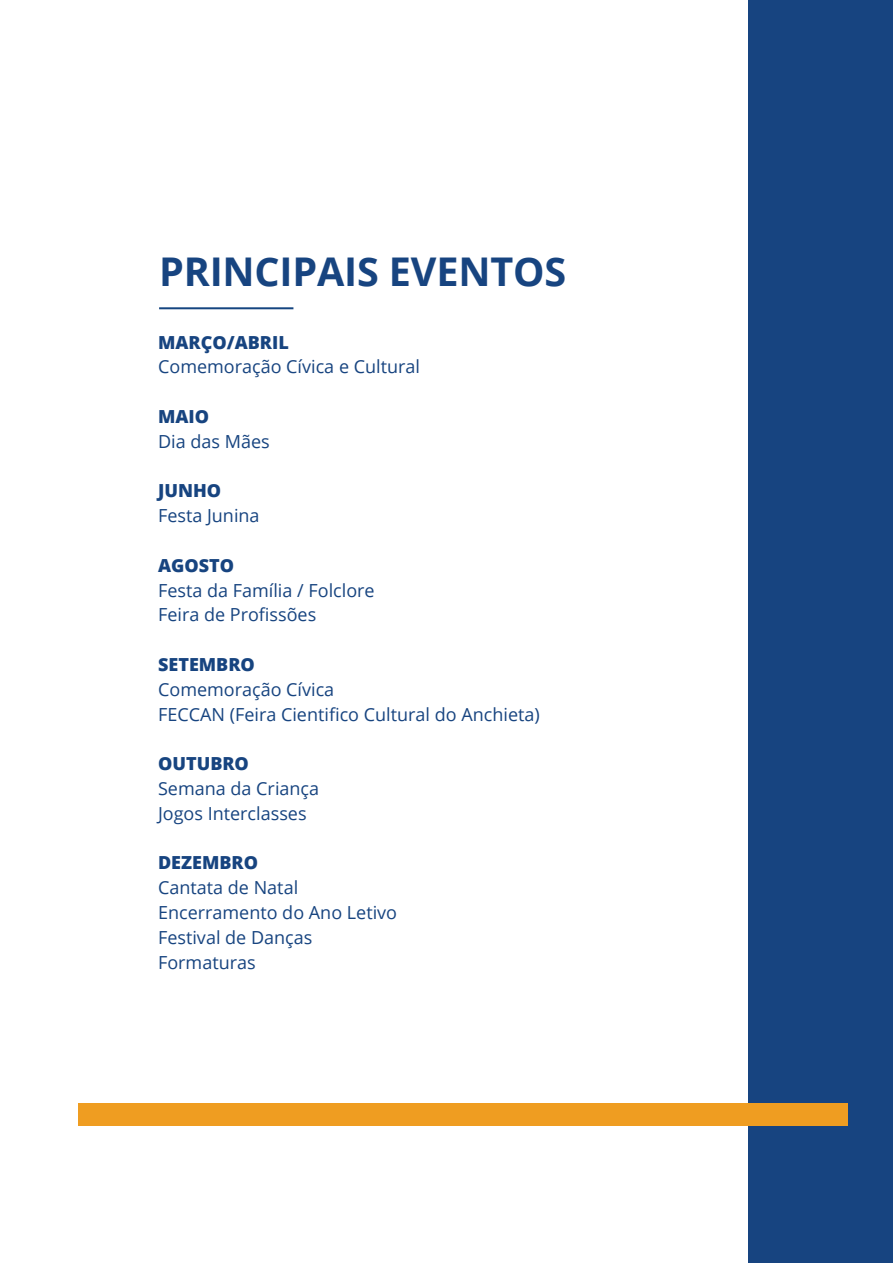
<style>
.page{position:relative;width:893px;height:1263px;background:#fff}
.page>*{position:absolute;margin:0;border:0;box-sizing:border-box;transform-origin:0 0}
.t1{font:700 39.6px "Open Sans";letter-spacing:-.005em;color:#174480}
.t2{font:18px/24.8px "Open Sans";color:#174480}
.t3{font:800 18px "Open Sans";color:#174480}
</style>
<div class="page">
<div style="left:748px;top:0;width:145px;height:1263px;background:#174480"></div>
<hr style="left:159px;top:307px;width:134px;height:2px;background:#154580">
<div style="left:78px;top:1103px;width:770px;height:22px;background:#ef9d21"></div>
<h1 class="t1" style="left:159px;top:244px;width:409px">PRINCIPAIS EVENTOS</h1>
<p class="t3" style="left:158px;top:328px;width:132px">MARÇO/ABRIL</p>
<p class="t2" style="left:158px;top:354px;width:263px">Comemoração Cívica e Cultural</p>
<p class="t3" style="left:158px;top:403px;width:53px">MAIO</p>
<p class="t2" style="left:158px;top:428px;width:113px">Dia das Mães</p>
<p class="t3" style="left:158px;top:477px;width:65px">JUNHO</p>
<p class="t2" style="left:158px;top:503px;width:103px">Festa Junina</p>
<p class="t3" style="left:158px;top:551px;width:78px">AGOSTO</p>
<p class="t2" style="left:158px;top:577px;width:218px">Festa da Família / Folclore<br>Feira de Profissões</p>
<p class="t3" style="left:158px;top:651px;width:98px">SETEMBRO</p>
<p class="t2" style="left:158px;top:676px;width:383px">Comemoração Cívica<br>FECCAN (Feira Cientifico Cultural do Anchieta)</p>
<p class="t3" style="left:158px;top:750px;width:92px">OUTUBRO</p>
<p class="t2" style="left:158px;top:776px;width:163px">Semana da Criança<br>Jogos Interclasses</p>
<p class="t3" style="left:158px;top:849px;width:102px">DEZEMBRO</p>
<p class="t2" style="left:158px;top:875px;width:241px">Cantata de Natal<br>Encerramento do Ano Letivo<br>Festival de Danças<br>Formaturas</p>
</div>
